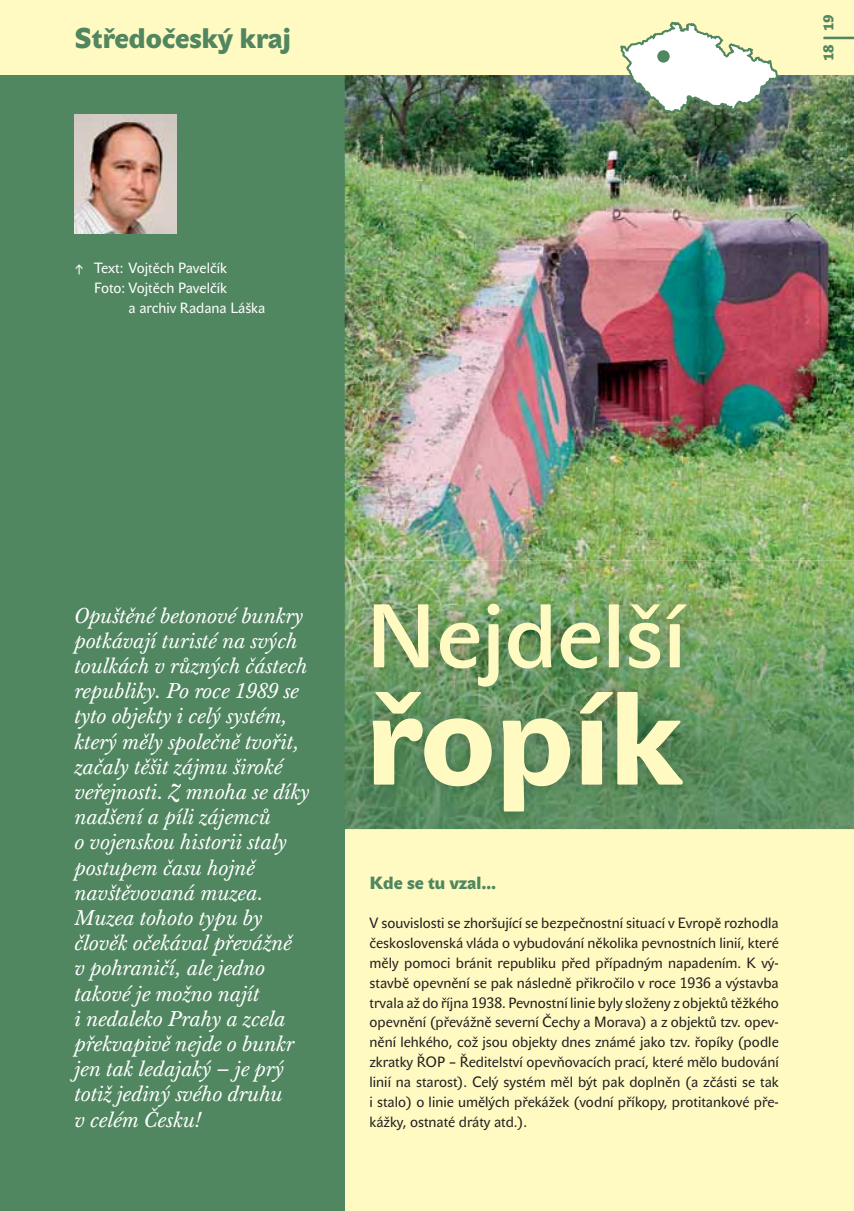
<style>
.page{position:relative;width:854px;height:1211px;background:#fffac2}
.page>*{position:absolute;margin:0;border:0;box-sizing:border-box;transform-origin:0 0}
.t1{font:700 131.25px "John Sans Medium Pro";color:#fffac2}
.t2{font:89.25px "John Sans Medium Pro";color:#fffac2}
.t3{font:49px "John Sans Black Pro";color:#508660;scale:.29 1}
.t4{font:28px "John Sans Black Pro";color:#508660}
.t5{font:italic 21px/25.2px "Baskerville 10 Pro";color:#fff}
.t6{font:17.5px "John Sans Black Pro";color:#508660}
.t7{font:14.7px/19.8px "John Sans Text Pro";color:#231f20;text-align:justify;scale:.95 1}
.t8{font:14.7px "John Sans Text Pro";color:#fff;scale:.95 1}
.t9{font:14px "John Sans Black Pro";color:#508660}
</style>
<div class="page">
<div style="left:0;top:75px;width:345px;height:1136px;background:#508660"></div>
<img style="left:345px;top:75px;width:509px;height:485px">
<img style="left:345px;top:560px;width:509px;height:269px">
<svg style="left:619px;top:21px;width:161px;height:94px"></svg>
<svg style="left:657px;top:50px;width:13px;height:13px"></svg>
<img style="left:355px;top:586px;width:344px;height:240px">
<img style="left:74px;top:115px;width:102px;height:119px">
<h3 class="t4" style="left:74px;top:22px;width:218px">Středočeský kraj</h3>
<p class="t8" style="left:75px;top:263px;width:161px">↑ Text: Vojtěch Pavelčík</p>
<p class="t8" style="left:94px;top:283px;width:141px">Foto: Vojtěch Pavelčík</p>
<p class="t8" style="left:129px;top:303px;width:145px">a archiv Radana Láška</p>
<p class="t9" style="left:820px;top:61px;width:48px;rotate:-90deg">18 19</p>
<h3 class="t3" style="left:815px;top:41px;width:23px;rotate:-90deg">|</h3>
<p class="t5" style="left:74px;top:603px;width:237px">Opuštěné betonové bunkry potkávají turisté na svých toulkách v různých částech republiky. Po roce 1989 se tyto objekty i celý systém, který měly společně tvořit, začaly těšit zájmu široké veřejnosti. Z mnoha se díky nadšení a píli zájemců<br>o vojenskou historii staly postupem času hojně navštěvovaná muzea.<br>Muzea tohoto typu by člověk očekával převážně<br>v pohraničí, ale jedno takové je možno najít<br>i nedaleko Prahy a zcela překvapivě nejde o bunkr jen tak ledajaký – je prý totiž jediný svého druhu<br>v celém Česku!</p>
<h2 class="t2" style="left:366px;top:584px;width:322px">Nejdelší</h2>
<h1 class="t1" style="left:366px;top:663px;width:319px">řopík</h1>
<p class="t6" style="left:370px;top:872px;width:128px">Kde se tu vzal…</p>
<p class="t7" style="left:370px;top:914px;width:432px">V souvislosti se zhoršující se bezpečnostní situací v Evropě rozhodla československá vláda o vybudování několika pevnostních linií, které měly pomoci bránit republiku před případným napadením. K vý&shy;stavbě opevnění se pak následně přikročilo v roce 1936 a výstavba trvala až do října 1938. Pevnostní linie byly složeny z objektů těžkého opevnění (převážně severní Čechy a Morava) a z objektů tzv. opev&shy;nění lehkého, což jsou objekty dnes známé jako tzv. řopíky (podle zkratky ŘOP – Ředitelství opevňovacích prací, které mělo budování linií na starost). Celý systém měl být pak doplněn (a zčásti se tak i stalo) o linie umělých překážek (vodní příkopy, protitankové pře&shy;kážky, ostnaté dráty atd.).</p>
</div>
